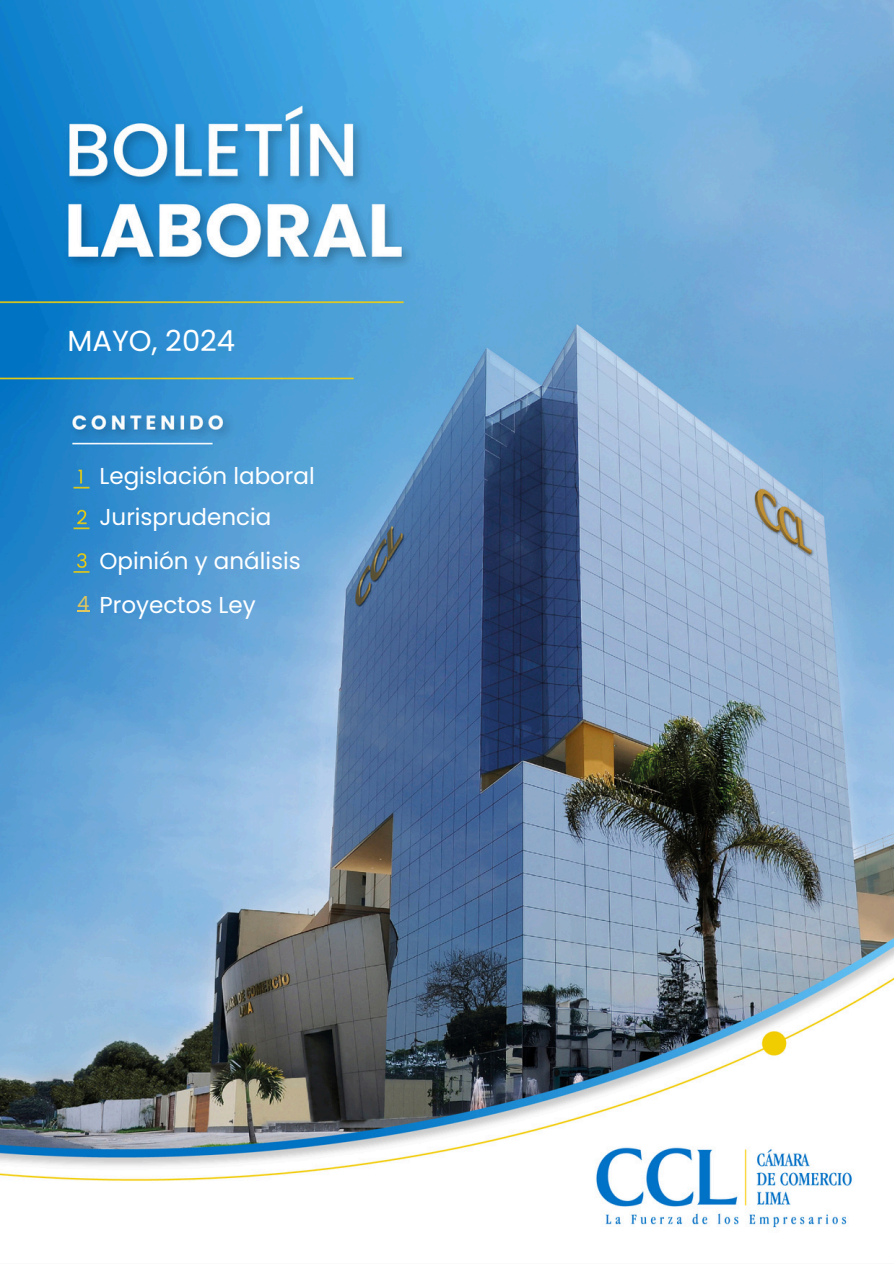
<style>
.page{position:relative;width:894px;height:1264px;background:#fff}
.page>*{position:absolute;margin:0;border:0;box-sizing:border-box;transform-origin:0 0}
.t1{font:29.1px "Poppins";color:#fff}
.t2{font:22.95px "Poppins";color:#fff}
.t3{font:19.5px "Poppins";color:#e1c75e}
</style>
<div class="page">
<img style="left:0;top:0;width:893px;height:1228px">
<svg style="left:77px;top:610px;width:12px;height:2px"></svg>
<h1 class="t1" style="left:67px;top:321px;width:169px">MAYO, 2024</h1>
<p class="t2" style="left:99px;top:460px;width:217px">Legislación laboral</p>
<p class="t2" style="left:99px;top:501px;width:173px">Jurisprudencia</p>
<p class="t2" style="left:99px;top:545px;width:203px">Opinión y análisis</p>
<p class="t3" style="left:77px;top:589px;width:14px">4</p>
<p class="t2" style="left:99px;top:588px;width:158px">Proyectos Ley</p>
</div>
